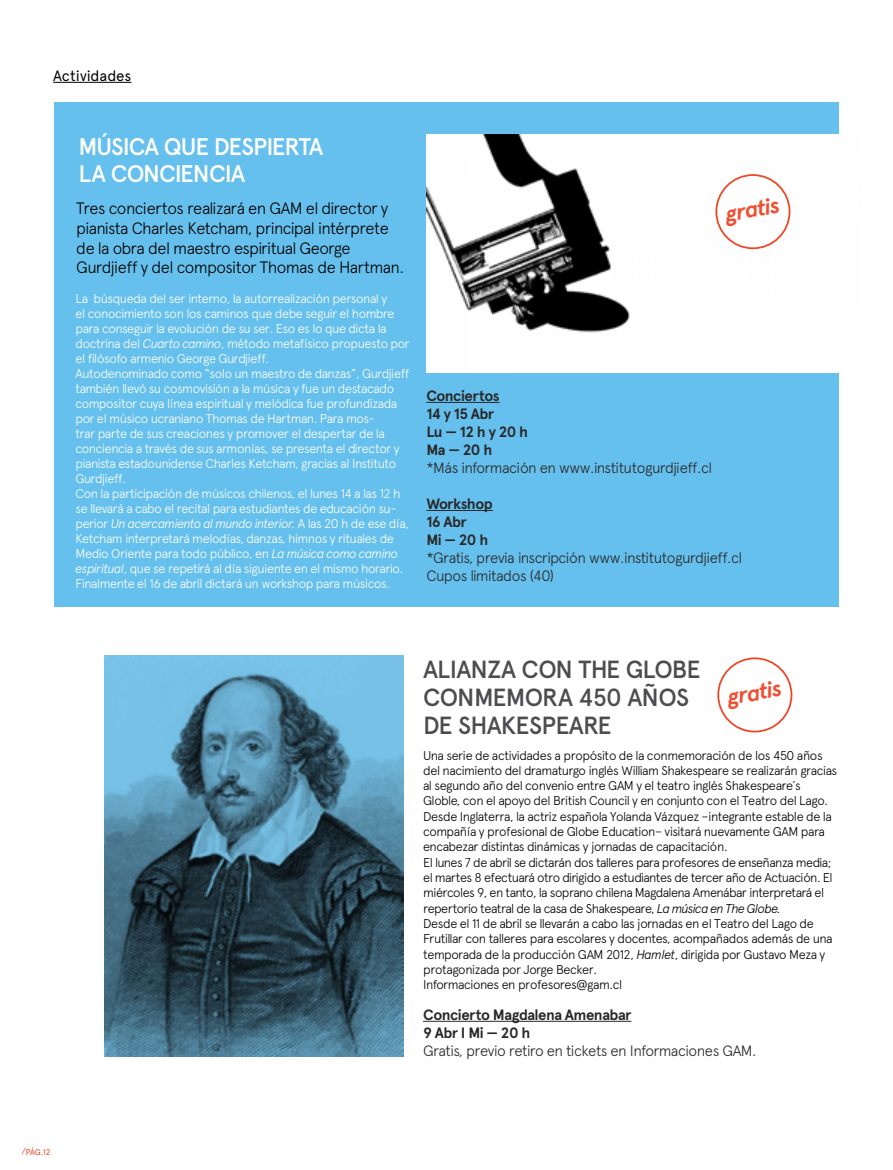
<style>
.page{position:relative;width:893px;height:1170px;background:#fff}
.page>*{position:absolute;margin:0;border:0;box-sizing:border-box;transform-origin:0 0}
.t1{font:500 24.75px/28px "Apercu";letter-spacing:-.035em;color:#4d4d4f}
.t2{font:500 24px/27px "Apercu";letter-spacing:-.04em;color:#fff;text-align:right}
.t3{font:italic 700 22.35px "Apercu";color:#f04e30}
.t4{font:300 16.5px/19.5px "Apercu";letter-spacing:-.04em;color:#000}
.t5{font:300 15px/18px "Apercu";letter-spacing:-.04em;color:#292829}
.t6{font:700 15px/18px "Apercu";letter-spacing:-.035em;color:#292829}
.t7{font:15px "Apercu";letter-spacing:-.005em;color:#000}
.t8{font:300 12.75px/15px "Apercu";letter-spacing:-.04em;color:#fff}
.t9{font:300 12.75px/15.3px "Apercu";letter-spacing:-.04em;color:#000}
.t10{font:8.25px "Apercu";color:#ef4625}
.s1{font-style:italic}
</style>
<div class="page">
<div style="left:54px;top:102px;width:785px;height:504px;background:#66c0ed"></div>
<hr style="left:53px;top:82px;width:78px;height:1px;background:#000">
<hr style="left:426px;top:402px;width:74px;height:1px;background:#292829">
<hr style="left:426px;top:510px;width:67px;height:1px;background:#292829">
<img style="left:426px;top:134px;width:413px;height:238px">
<div style="left:715px;top:174px;width:75px;height:75px;border:2px solid #ef4625;border-radius:50%"></div>
<hr style="left:423px;top:1020px;width:208px;height:1px;background:#292829">
<div style="left:717px;top:657px;width:75px;height:75px;border:2px solid #ef4625;border-radius:50%"></div>
<svg style="left:105px;top:655px;width:299px;height:401px;background:#457187"></svg>
<p class="t7" style="left:53px;top:67px;width:80px">Actividades</p>
<h2 class="t2" style="left:78px;top:133px;width:46px">MÚSICA</h2>
<h2 class="t2" style="left:78px;top:133px;width:149px">QUE DESPIERTA<br>LA CONCIENCIA</h2>
<p class="t4" style="left:76px;top:199px;width:329px">Tres conciertos realizará en GAM el director y pianista Charles Ketcham, principal intérprete de la obra del maestro espiritual George Gurdjieff y del compositor Thomas de Hartman.</p>
<p class="t8" style="left:75px;top:291px;width:336px">La búsqueda del ser interno, la autorrealización personal y<br>el conocimiento son los caminos que debe seguir el hombre para conseguir la evolución de su ser. Eso es lo que dicta la doctrina del <span class="s1">Cuarto camino</span>, método metafísico propuesto por el filósofo armenio George Gurdjieff.<br>Autodenominado como “solo un maestro de danzas”, Gurdjieff también llevó su cosmovisión a la música y fue un destacado compositor cuya línea espiritual y melódica fue profundizada por el músico ucraniano Thomas de Hartman. Para mos-<br>trar parte de sus creaciones y promover el despertar de la conciencia a través de sus armonías, se presenta el director y pianista estadounidense Charles Ketcham, gracias al Instituto Gurdjieff.<br>Con la participación de músicos chilenos, el lunes 14 a las 12 h se llevará a cabo el recital para estudiantes de educación su&shy;perior <span class="s1">Un acercamiento al mundo interior.</span> A las 20 h de ese día, Ketcham interpretará melodías, danzas, himnos y rituales de Medio Oriente para todo público, en <span class="s1">La música como camino espiritual</span>, que se repetirá al día siguiente en el mismo horario.<br>Finalmente el 16 de abril dictará un workshop para músicos.</p>
<h3 class="t3" style="left:723px;top:201px;width:56px;rotate:-10deg">gratis</h3>
<p class="t6" style="left:426px;top:387px;width:103px">Conciertos<br>14 y 15 Abr<br>Lu — 12 h y 20 h<br>Ma — 20 h</p>
<p class="t5" style="left:426px;top:458px;width:287px">*Más información en www.institutogurdjieff.cl</p>
<p class="t6" style="left:426px;top:495px;width:68px">Workshop<br>16 Abr<br>Mi — 20 h</p>
<p class="t5" style="left:426px;top:548px;width:317px">*Gratis, previa inscripción www.institutogurdjieff.cl<br>Cupos limitados (40)</p>
<h1 class="t1" style="left:423px;top:655px;width:275px">ALIANZA CON THE GLOBE<br>CONMEM</h1>
<h1 class="t1" style="left:423px;top:683px;width:266px;text-indent:102px">ORA 450 AÑOS<br>DE SHAKESPEARE</h1>
<h3 class="t3" style="left:725px;top:684px;width:56px;rotate:-10deg">gratis</h3>
<p class="t9" style="left:423px;top:747px;width:416px">Una serie de actividades a propósito de la conmemoración de los 450 años del nacimiento del dramaturgo inglés William Shakespeare se realizarán gracias al segundo año del convenio entre GAM y el teatro inglés Shakespeare´s Globle, con el apoyo del British Council y en conjunto con el Teatro del Lago.<br>Desde Inglaterra, la actriz española Yolanda Vázquez –integrante estable de la compañía y profesional de Globe Education– visitará nuevamente GAM para encabezar distintas dinámicas y jornadas de capacitación.<br>El lunes 7 de abril se dictarán dos talleres para profesores de enseñanza media; el martes 8 efectuará otro dirigido a estudiantes de tercer año de Actuación. El miércoles 9, en tanto, la soprano chilena Magdalena Amenábar interpretará el repertorio teatral de la casa de Shakespeare, <span class="s1">La música en The Globe.<br></span>Desde el 11 de abril se llevarán a cabo las jornadas en el Teatro del Lago de Frutillar con talleres para escolares y docentes, acompañados además de una temporada de la producción GAM 2012, <span class="s1">Hamlet</span>, dirigida por Gustavo Meza y protagonizada por Jorge Becker.<br>Informaciones en profesores@gam.cl</p>
<p class="t6" style="left:423px;top:1005px;width:210px">Concierto Magdalena Amenabar<br>9 Abr I Mi — 20 h</p>
<p class="t5" style="left:423px;top:1041px;width:335px">Gratis, previo retiro en tickets en Informaciones GAM.</p>
<p class="t10" style="left:21px;top:1146px;width:31px">/PÁG.12</p>
</div>
